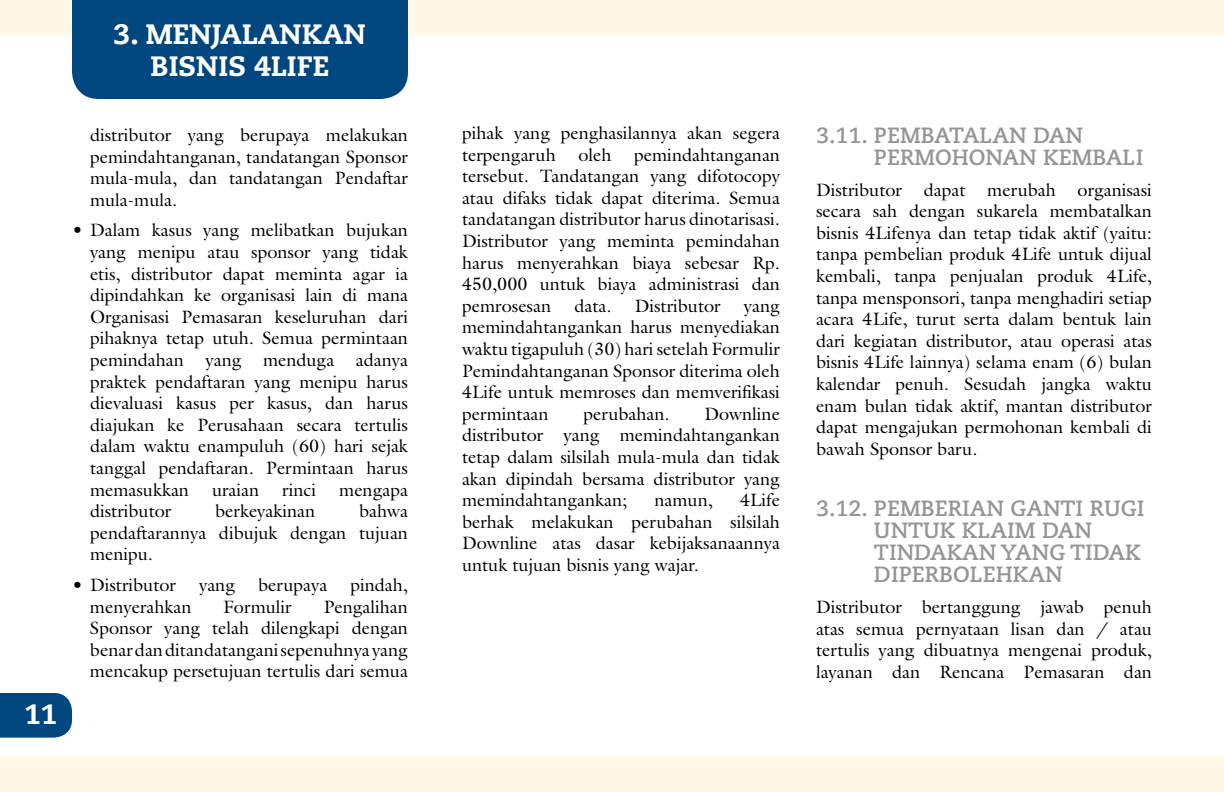
<style>
.page{position:relative;width:1224px;height:792px;background:#fff}
.page>*{position:absolute;margin:0;border:0;box-sizing:border-box;transform-origin:0 0}
.t1{font:800 28px/32px "Caecilia LT Std";color:#fff;text-align:center}
.t2{font:700 22px/22px "Caecilia LT Std";color:#939598}
.t3{font:18px/21.6px "Galliard Std";color:#000;text-align:justify}
</style>
<div class="page">
<div style="left:0;top:0;width:1224px;height:36px;background:#fff8e7"></div>
<div style="left:0;top:756px;width:1224px;height:36px;background:#fff8e7"></div>
<div style="left:72px;top:0;width:336px;height:99px;background:#00467f"></div>
<div style="left:0;top:693px;width:72px;height:45px;background:#00467f"></div>
<h1 class="t1" style="left:114px;top:19px;width:254px">3. MENJALANKAN<br>BISNIS 4LIFE</h1>
<h1 class="t1" style="left:24px;top:699px;width:35px">11</h1>
<p class="t3" style="left:90px;top:124px;width:320px">distributor yang berupaya melakukan pemindahtanganan, tandatangan Sponsor mula-mula, dan tandatangan Pendaftar mula-mula.</p>
<p class="t3" style="left:90px;top:219px;width:320px;text-indent:-18px">• Dalam kasus yang melibatkan bujukan yang menipu atau sponsor yang tidak etis, distributor dapat meminta agar ia dipindahkan ke organisasi lain di mana Organisasi Pemasaran keseluruhan dari pihaknya tetap utuh. Semua permintaan pemindahan yang menduga adanya praktek pendaftaran yang menipu harus dievaluasi kasus per kasus, dan harus diajukan ke Perusahaan secara tertulis dalam waktu enampuluh (60) hari sejak tanggal pendaftaran. Permintaan harus memasukkan</p>
<p class="t3" style="left:212px;top:478px;width:49px">uraian</p>
<p class="t3" style="left:282px;top:478px;width:35px">rinci</p>
<p class="t3" style="left:339px;top:478px;width:70px">mengapa</p>
<p class="t3" style="left:90px;top:500px;width:319px;text-indent:269px">bahwa pendaftarannya dibujuk dengan tujuan menipu.</p>
<p class="t3" style="left:72px;top:574px;width:106px">• Distributor</p>
<p class="t3" style="left:199px;top:574px;width:37px">yang</p>
<p class="t3" style="left:258px;top:574px;width:71px">berupaya</p>
<p class="t3" style="left:350px;top:574px;width:59px">pindah,</p>
<p class="t3" style="left:90px;top:595px;width:103px">menyerahkan</p>
<p class="t3" style="left:223px;top:595px;width:70px">Formulir</p>
<p class="t3" style="left:90px;top:500px;width:83px">distributor</p>
<p class="t3" style="left:215px;top:500px;width:102px">berkeyakinan</p>
<p class="t3" style="left:90px;top:595px;width:320px;text-indent:234px">Pengalihan Sponsor yang telah dilengkapi dengan benar dan ditandatangani sepenuhnya yang mencakup persetujuan tertulis dari semua</p>
<p class="t3" style="left:462px;top:122px;width:320px">pihak yang penghasilannya akan segera terpengaruh</p>
<p class="t3" style="left:462px;top:143px;width:320px;text-indent:172px">pemindahtanganan tersebut. Tandatangan yang difotocopy atau difaks tidak dapat diterima. Semua tandatangan distributor harus dinotarisasi.<br>Distributor yang meminta pemindahan harus menyerahkan biaya sebesar Rp.<br>450,000 untuk biaya administrasi dan pemrosesan</p>
<p class="t3" style="left:578px;top:143px;width:35px">oleh</p>
<p class="t3" style="left:574px;top:295px;width:39px">data.</p>
<p class="t3" style="left:635px;top:295px;width:88px">Distributor</p>
<p class="t3" style="left:462px;top:295px;width:320px;text-indent:282px">yang memindahtangankan harus menyediakan waktu tigapuluh (30) hari setelah Formulir Pemindahtanganan Sponsor diterima oleh 4Life untuk memroses dan memverifikasi permintaan</p>
<p class="t3" style="left:462px;top:403px;width:320px;text-indent:242px">Downline distributor yang memindahtangankan tetap dalam silsilah mula-mula dan tidak akan dipindah bersama distributor yang memindahtangankan;</p>
<p class="t3" style="left:583px;top:403px;width:88px">perubahan.</p>
<p class="t3" style="left:462px;top:489px;width:320px;text-indent:278px">4Life berhak melakukan perubahan silsilah Downline atas dasar kebijaksanaannya untuk tujuan bisnis yang wajar.</p>
<p class="t3" style="left:654px;top:489px;width:60px">namun,</p>
<p class="t2" style="left:874px;top:125px;width:271px;text-indent:-58px">3.11. PEMBATALAN DAN<br>PERMOHONAN KEMBALI</p>
<p class="t3" style="left:816px;top:178px;width:338px">Distributor dapat merubah organisasi secara sah dengan sukarela membatalkan bisnis 4Lifenya dan tetap tidak aktif (yaitu: tanpa pembelian produk 4Life untuk dijual kembali, tanpa penjualan produk 4Life, tanpa mensponsori, tanpa menghadiri setiap acara 4Life, turut serta dalam bentuk lain dari kegiatan distributor, atau operasi atas bisnis 4Life lainnya) selama enam (6) bulan kalendar penuh. Sesudah jangka waktu enam bulan tidak aktif, mantan distributor dapat mengajukan permohonan kembali di bawah Sponsor baru.</p>
<p class="t2" style="left:874px;top:498px;width:272px;text-indent:-58px">3.12. PEMBERIAN GANTI RUGI<br>UNTUK KLAIM DAN<br>TINDAKAN YANG TIDAK<br>DIPERBOLEHKAN</p>
<p class="t3" style="left:816px;top:596px;width:338px">Distributor bertanggung jawab penuh atas semua pernyataan lisan dan / atau tertulis yang dibuatnya mengenai produk, layanan dan Rencana Pemasaran dan</p>
</div>
